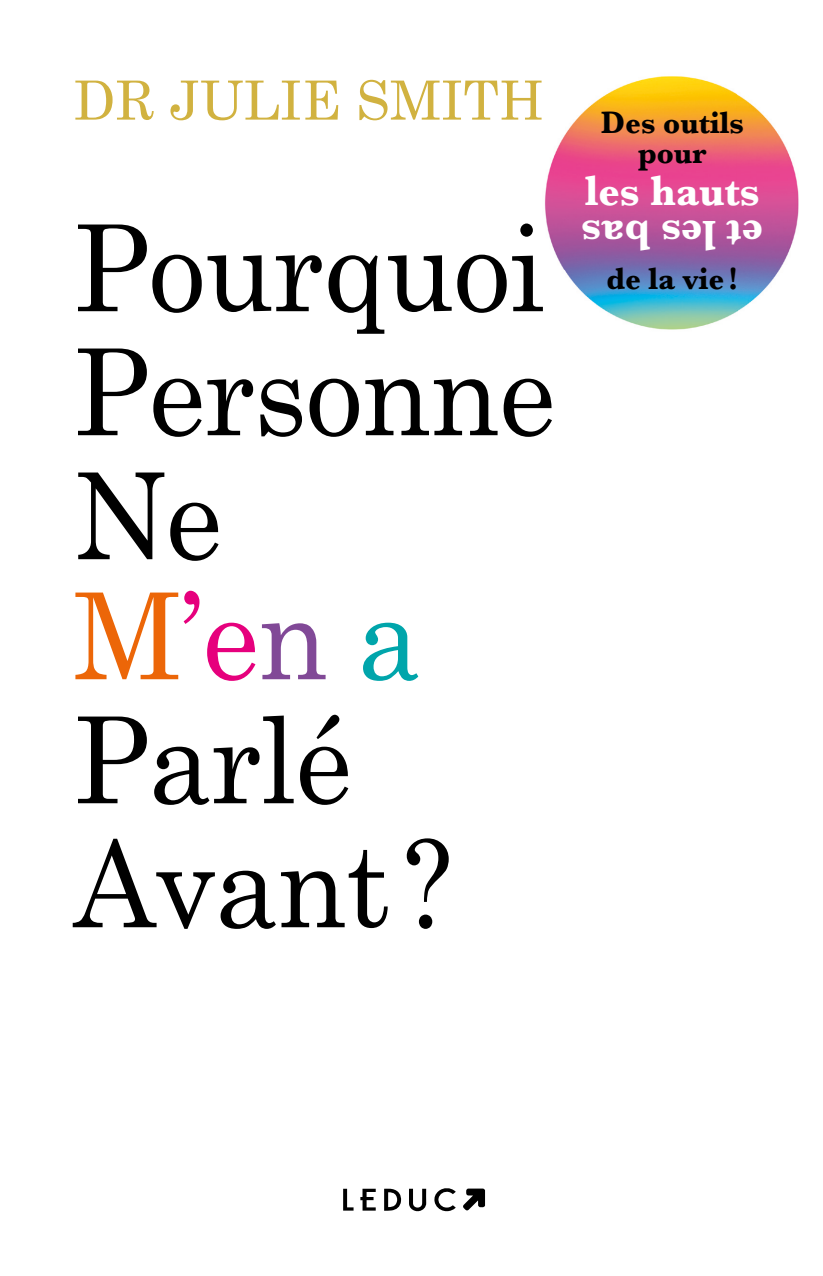
<style>
.page{position:relative;width:823px;height:1276px;background:#fff}
.page>*{position:absolute;margin:0;border:0;box-sizing:border-box;transform-origin:0 0}
.t1{font:120px/123.2px "Century Schoolbook";letter-spacing:-.01em;color:#000;scale:.95 1}
.t2{font:54px "Century Schoolbook";color:#d1b240}
.t3{font:700 44px "Baskerville";color:#fff;scale:.95 1}
.t4{font:700 32px/30px "Baskerville";color:#000;text-align:center;scale:.95 1}
.s1{color:#ec6608}
.s2{color:#e6007d}
.s3{color:#814997}
.s4{color:#00a5ab}
</style>
<div class="page">
<img style="left:544px;top:76px;width:255px;height:254px">
<svg style="left:463px;top:1188px;width:21px;height:22px"></svg>
<svg style="left:409px;top:1188px;width:17px;height:23px"></svg>
<svg style="left:434px;top:1188px;width:21px;height:23px"></svg>
<svg style="left:384px;top:1188px;width:17px;height:22px"></svg>
<svg style="left:360px;top:1188px;width:15px;height:22px"></svg>
<svg style="left:343px;top:1188px;width:10px;height:22px"></svg>
<p class="t2" style="left:73px;top:66px;width:472px">DR JULIE SMITH</p>
<p class="t1" style="left:73px;top:203px;width:509px">Pourquoi<br>Personne<br>Ne<br><span class="s1">M</span><span class="s2">’e</span><span class="s3">n</span> <span class="s4">a<br></span>Parlé<br>Avant ?</p>
<p class="t4" style="left:600px;top:108px;width:152px">Des outils pour</p>
<p class="t3" style="left:584px;top:160px;width:185px">les hauts</p>
<p class="t3" style="left:763px;top:266px;width:193px;rotate:-180deg">et les bas</p>
<p class="t4" style="left:606px;top:264px;width:140px">de la vie !</p>
</div>
